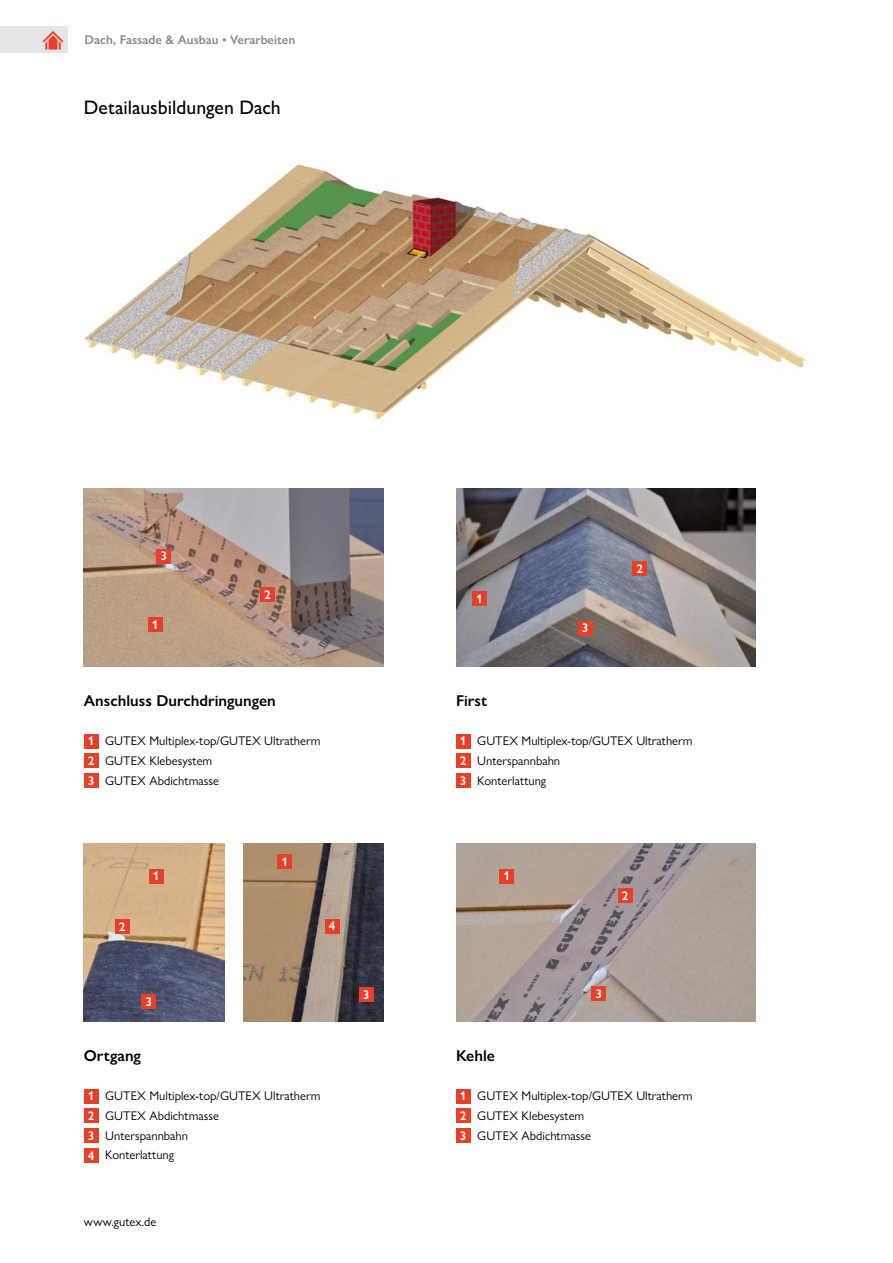
<style>
.page{position:relative;width:893px;height:1263px;background:#fff}
.page>*{position:absolute;margin:0;border:0;box-sizing:border-box;transform-origin:0 0}
._2_Titel-3{font:500 19.65px "Gill Sans Nova";color:#000}
._2_Titel-4-Zwischen{font:600 15.75px "Gill Sans Nova";color:#000}
._5_BeschritungText{font:12.6px "Gill Sans Nova";color:#000}
._0_Cluster{font:600 12.6px "Gill Sans Nova";color:#888988}
._5_BeschriftungZahl{font:600 12.6px "Gill Sans Nova";color:#fff}
</style>
<div class="page">
<div style="left:0;top:27px;width:68px;height:26px;background:#e5e5e5"></div>
<img style="left:84px;top:164px;width:723px;height:255px">
<img style="left:456px;top:489px;width:300px;height:177px">
<img style="left:84px;top:489px;width:300px;height:177px">
<img style="left:84px;top:844px;width:140px;height:177px">
<img style="left:456px;top:844px;width:300px;height:177px">
<img style="left:243px;top:844px;width:141px;height:177px">
<div style="left:84px;top:734px;width:14px;height:14px;background:#e83f29"></div>
<div style="left:84px;top:754px;width:14px;height:14px;background:#e83f29"></div>
<div style="left:84px;top:773px;width:14px;height:15px;background:#e83f29"></div>
<div style="left:456px;top:734px;width:14px;height:14px;background:#e83f29"></div>
<div style="left:456px;top:754px;width:14px;height:14px;background:#e83f29"></div>
<div style="left:456px;top:773px;width:14px;height:15px;background:#e83f29"></div>
<div style="left:148px;top:617px;width:14px;height:15px;background:#e83f29"></div>
<div style="left:260px;top:587px;width:15px;height:15px;background:#e83f29"></div>
<div style="left:157px;top:549px;width:14px;height:14px;background:#e83f29"></div>
<div style="left:578px;top:621px;width:14px;height:14px;background:#e83f29"></div>
<div style="left:632px;top:561px;width:15px;height:15px;background:#e83f29"></div>
<div style="left:472px;top:591px;width:15px;height:15px;background:#e83f29"></div>
<div style="left:456px;top:1089px;width:14px;height:14px;background:#e83f29"></div>
<div style="left:456px;top:1109px;width:14px;height:14px;background:#e83f29"></div>
<div style="left:456px;top:1128px;width:14px;height:15px;background:#e83f29"></div>
<div style="left:84px;top:1089px;width:14px;height:14px;background:#e83f29"></div>
<div style="left:84px;top:1109px;width:14px;height:14px;background:#e83f29"></div>
<div style="left:84px;top:1128px;width:14px;height:15px;background:#e83f29"></div>
<div style="left:84px;top:1148px;width:14px;height:14px;background:#e83f29"></div>
<div style="left:149px;top:869px;width:14px;height:14px;background:#e83f29"></div>
<div style="left:278px;top:854px;width:14px;height:15px;background:#e83f29"></div>
<div style="left:115px;top:920px;width:14px;height:14px;background:#e83f29"></div>
<div style="left:142px;top:994px;width:14px;height:15px;background:#e83f29"></div>
<div style="left:359px;top:987px;width:14px;height:15px;background:#e83f29"></div>
<div style="left:325px;top:919px;width:14px;height:14px;background:#e83f29"></div>
<div style="left:591px;top:986px;width:15px;height:15px;background:#e83f29"></div>
<div style="left:500px;top:869px;width:14px;height:14px;background:#e83f29"></div>
<div style="left:618px;top:889px;width:14px;height:14px;background:#e83f29"></div>
<p class="_0_Cluster" style="left:85px;top:32px;width:212px">Dach, Fassade &amp; Ausbau ▪ Verarbeiten</p>
<p class="_2_Titel-3" style="left:84px;top:95px;width:198px">Detailausbildungen Dach</p>
<p class="_5_BeschriftungZahl" style="left:161px;top:548px;width:8px">3</p>
<p class="_5_BeschriftungZahl" style="left:152px;top:617px;width:8px">1</p>
<p class="_5_BeschriftungZahl" style="left:264px;top:587px;width:8px">2</p>
<p class="_5_BeschriftungZahl" style="left:476px;top:591px;width:8px">1</p>
<p class="_2_Titel-4-Zwischen" style="left:84px;top:691px;width:193px">Anschluss Durchdringungen</p>
<p class="_2_Titel-4-Zwischen" style="left:456px;top:691px;width:33px">First</p>
<p class="_5_BeschriftungZahl" style="left:582px;top:620px;width:8px">3</p>
<p class="_5_BeschriftungZahl" style="left:636px;top:561px;width:8px">2</p>
<p class="_5_BeschriftungZahl" style="left:88px;top:733px;width:8px">1</p>
<p class="_5_BeschritungText" style="left:105px;top:733px;width:217px">GUTEX Multiplex-top/GUTEX Ultratherm</p>
<p class="_5_BeschriftungZahl" style="left:88px;top:753px;width:8px">2</p>
<p class="_5_BeschritungText" style="left:105px;top:753px;width:109px">GUTEX Klebesystem</p>
<p class="_5_BeschriftungZahl" style="left:88px;top:773px;width:8px">3</p>
<p class="_5_BeschritungText" style="left:105px;top:773px;width:115px">GUTEX Abdichtmasse</p>
<p class="_5_BeschriftungZahl" style="left:119px;top:919px;width:8px">2</p>
<p class="_5_BeschriftungZahl" style="left:153px;top:868px;width:8px">1</p>
<p class="_5_BeschriftungZahl" style="left:146px;top:994px;width:8px">3</p>
<p class="_5_BeschriftungZahl" style="left:282px;top:854px;width:8px">1</p>
<p class="_5_BeschriftungZahl" style="left:329px;top:918px;width:8px">4</p>
<p class="_5_BeschriftungZahl" style="left:363px;top:986px;width:8px">3</p>
<p class="_5_BeschriftungZahl" style="left:460px;top:733px;width:8px">1</p>
<p class="_5_BeschritungText" style="left:477px;top:733px;width:217px">GUTEX Multiplex-top/GUTEX Ultratherm</p>
<p class="_5_BeschriftungZahl" style="left:460px;top:753px;width:8px">2</p>
<p class="_5_BeschritungText" style="left:477px;top:753px;width:84px">Unterspannbahn</p>
<p class="_5_BeschriftungZahl" style="left:460px;top:773px;width:8px">3</p>
<p class="_5_BeschritungText" style="left:477px;top:773px;width:70px">Konterlattung</p>
<p class="_5_BeschriftungZahl" style="left:503px;top:868px;width:8px">1</p>
<p class="_5_BeschriftungZahl" style="left:622px;top:888px;width:8px">2</p>
<p class="_5_BeschriftungZahl" style="left:595px;top:986px;width:8px">3</p>
<p class="_2_Titel-4-Zwischen" style="left:84px;top:1045px;width:59px">Ortgang</p>
<p class="_2_Titel-4-Zwischen" style="left:456px;top:1045px;width:40px">Kehle</p>
<p class="_5_BeschriftungZahl" style="left:88px;top:1088px;width:8px">1</p>
<p class="_5_BeschritungText" style="left:105px;top:1088px;width:217px">GUTEX Multiplex-top/GUTEX Ultratherm</p>
<p class="_5_BeschriftungZahl" style="left:88px;top:1108px;width:8px">2</p>
<p class="_5_BeschritungText" style="left:105px;top:1108px;width:115px">GUTEX Abdichtmasse</p>
<p class="_5_BeschriftungZahl" style="left:88px;top:1128px;width:8px">3</p>
<p class="_5_BeschritungText" style="left:105px;top:1127px;width:84px">Unterspannbahn</p>
<p class="_5_BeschriftungZahl" style="left:88px;top:1147px;width:8px">4</p>
<p class="_5_BeschritungText" style="left:105px;top:1147px;width:70px">Konterlattung</p>
<p class="_5_BeschritungText" style="left:84px;top:1213px;width:74px">www.gutex.de</p>
<p class="_5_BeschriftungZahl" style="left:460px;top:1088px;width:8px">1</p>
<p class="_5_BeschritungText" style="left:477px;top:1088px;width:217px">GUTEX Multiplex-top/GUTEX Ultratherm</p>
<p class="_5_BeschriftungZahl" style="left:460px;top:1108px;width:8px">2</p>
<p class="_5_BeschritungText" style="left:477px;top:1108px;width:109px">GUTEX Klebesystem</p>
<p class="_5_BeschriftungZahl" style="left:460px;top:1128px;width:8px">3</p>
<p class="_5_BeschritungText" style="left:477px;top:1127px;width:115px">GUTEX Abdichtmasse</p>
</div>
